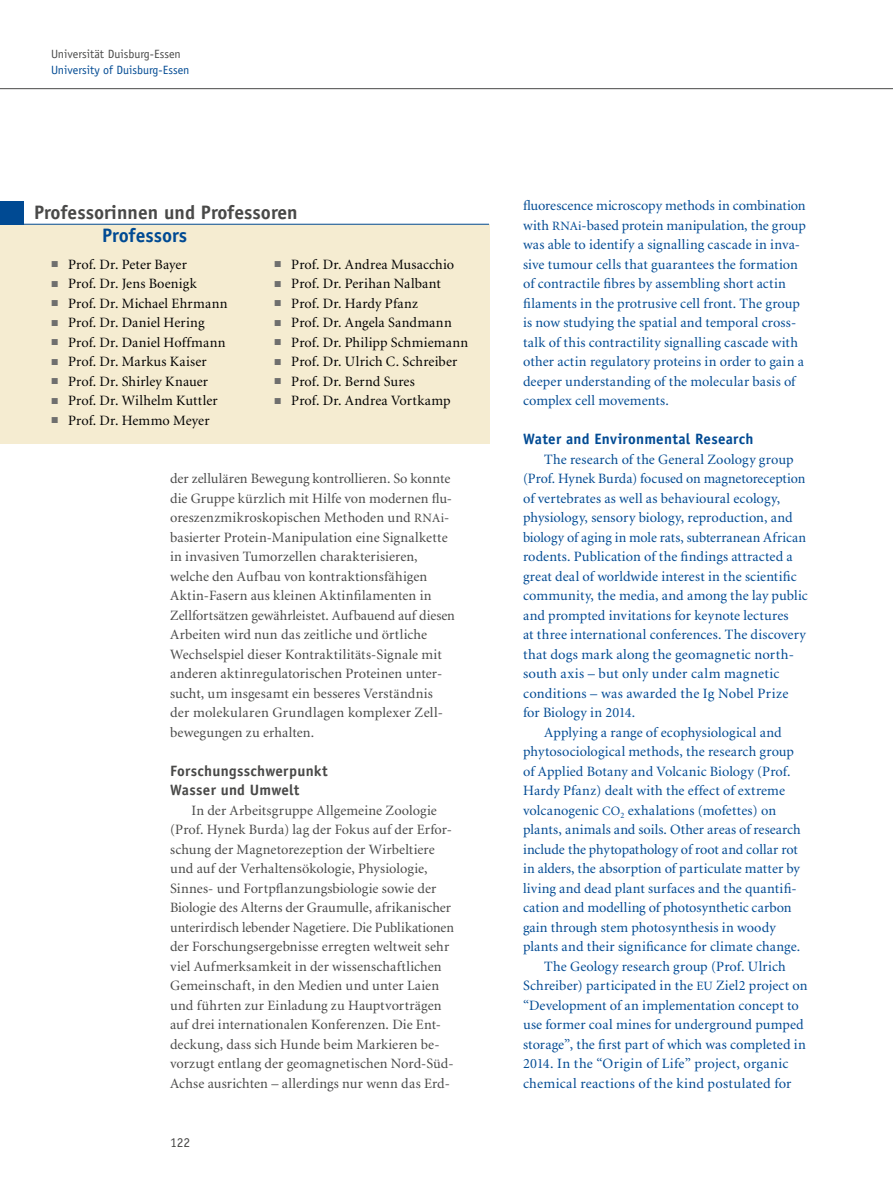
<style>
.page{position:relative;width:893px;height:1191px;background:#fff}
.page>*{position:absolute;margin:0;border:0;box-sizing:border-box;transform-origin:0 0}
.t1{font:700 19.5px "Officina Sans";color:#494948}
.t2{font:700 19.5px "Officina Sans";color:#004a93}
.t3{font:700 15px/19.5px "Officina Sans";letter-spacing:.015em;color:#494948}
.t4{font:700 15px "Officina Sans";letter-spacing:.015em;color:#004a93}
.t5{font:14.25px/19.5px "Minion";letter-spacing:.01em;color:#004a93}
.t6{font:14.25px/19.5px "Minion";letter-spacing:.01em;color:#494948}
.t7{font:14.25px/19.5px "Minion";letter-spacing:.01em;color:#000}
.t8{font:14.25px "Minion";letter-spacing:-.01em;color:#004a93}
.t9{font:13.5px "Officina Sans";color:#494948}
.t10{font:12px "Officina Sans";color:#004a93}
.t11{font:12px "Officina Sans";color:#494948}
.s1{font-size:12.75px}
</style>
<div class="page">
<div style="left:0;top:224px;width:489px;height:220px;background:#f5ecd1"></div>
<div style="left:0;top:201px;width:23px;height:24px;background:#004a93"></div>
<hr style="left:0;top:224px;width:489px;height:1px;background:#004a93">
<hr style="left:0;top:88px;width:893px;height:1px;background:#494948">
<p class="t11" style="left:51px;top:47px;width:131px">Universität Duisburg-Essen</p>
<p class="t10" style="left:51px;top:62px;width:140px">University of Duisburg-Essen</p>
<h1 class="t1" style="left:34px;top:200px;width:265px">Professorinnen und Professoren</h1>
<h1 class="t2" style="left:102px;top:223px;width:86px">Professors</h1>
<p class="t7" style="left:68px;top:255px;width:161px">Prof. Dr. Peter Bayer<br>Prof. Dr. Jens Boenigk<br>Prof. Dr. Michael Ehrmann<br>Prof. Dr. Daniel Hering<br>Prof. Dr. Daniel Hoffmann<br>Prof. Dr. Markus Kaiser<br>Prof. Dr. Shirley Knauer<br>Prof. Dr. Wilhelm Kuttler<br>Prof. Dr. Hemmo Meyer</p>
<p class="t7" style="left:291px;top:255px;width:179px">Prof. Dr. Andrea Musacchio<br>Prof. Dr. Perihan Nalbant<br>Prof. Dr. Hardy Pfanz<br>Prof. Dr. Angela Sandmann<br>Prof. Dr. Philipp Schmiemann<br>Prof. Dr. Ulrich C. Schreiber<br>Prof. Dr. Bernd Sures<br>Prof. Dr. Andrea Vortkamp</p>
<p class="t6" style="left:170px;top:469px;width:286px">der zellulären Bewegung kontrollieren. So konnte die Gruppe kürzlich mit Hilfe von modernen flu&shy;oreszenzmikroskopischen Methoden und <span class="s1">RNAi&shy;</span>basierter Protein-Manipulation eine Signalkette in invasiven Tumorzellen charakterisieren, welche den Aufbau von kontraktionsfähigen Aktin-Fasern aus kleinen Aktinfilamenten in Zellfortsätzen gewährleistet. Aufbauend auf diesen Arbeiten wird nun das zeitliche und örtliche Wechselspiel dieser Kontraktilitäts-Signale mit anderen aktinregulatorischen Proteinen unter&shy;sucht, um insgesamt ein besseres Verständnis der molekularen Grundlagen komplexer Zell&shy;bewegungen zu erhalten.</p>
<p class="t3" style="left:170px;top:760px;width:159px">Forschungsschwerpunkt<br>Wasser und Umwelt</p>
<p class="t6" style="left:170px;top:801px;width:285px;text-indent:21px">In der Arbeitsgruppe Allgemeine Zoologie (Prof. Hynek Burda) lag der Fokus auf der Erfor&shy;schung der Magnetorezeption der Wirbeltiere und auf der Verhaltensökologie, Physiologie, Sinnes- und Fortpflanzungsbiologie sowie der Biologie des Alterns der Graumulle, afrikanischer unterirdisch lebender Nagetiere. Die Publikationen der Forschungsergebnisse erregten weltweit sehr viel Aufmerksamkeit in der wissenschaftlichen Gemeinschaft, in den Medien und unter Laien und führten zur Einladung zu Hauptvorträgen auf drei internationalen Konferenzen. Die Ent&shy;deckung, dass sich Hunde beim Markieren be&shy;vorzugt entlang der geomagnetischen Nord-Süd-Achse ausrichten – allerdings nur wenn das Erd-</p>
<p class="t9" style="left:170px;top:1134px;width:22px">122</p>
<p class="t5" style="left:523px;top:196px;width:284px">fluorescence microscopy methods in combination with <span class="s1">RNAi</span>-based protein manipulation, the group was able to identify a signalling cascade in inva&shy;sive tumour cells that guarantees the formation of contractile fibres by assembling short actin filaments in the protrusive cell front. The group is now studying the spatial and temporal cross&shy;talk of this contractility signalling cascade with other actin regulatory proteins in order to gain a deeper understanding of the molecular basis of complex cell movements.</p>
<p class="t4" style="left:523px;top:430px;width:232px">Water and Environmental Research</p>
<p class="t5" style="left:544px;top:450px;width:251px">The research of the General Zoology group</p>
<p class="t5" style="left:523px;top:469px;width:284px">(Prof. Hynek Burda) focused on magnetoreception</p>
<p class="t5" style="left:523px;top:489px;width:259px">of vertebrates as well as behavioural ecology,</p>
<p class="t5" style="left:523px;top:508px;width:271px">physiology, sensory biology, reproduction, and</p>
<p class="t5" style="left:523px;top:528px;width:284px">biology of aging in mole rats, subterranean African</p>
<p class="t5" style="left:523px;top:547px;width:271px">rodents. Publication of the findings attracted a</p>
<p class="t5" style="left:523px;top:567px;width:275px">great deal of worldwide interest in the scientific</p>
<p class="t5" style="left:523px;top:586px;width:286px">community, the media, and among the lay public</p>
<p class="t5" style="left:523px;top:606px;width:267px">and prompted invitations for keynote lectures</p>
<p class="t5" style="left:523px;top:625px;width:284px">at three international conferences. The discovery</p>
<p class="t5" style="left:523px;top:645px;width:272px">that dogs mark along the geomagnetic north-</p>
<p class="t5" style="left:523px;top:664px;width:258px">south axis – but only under calm magnetic</p>
<p class="t5" style="left:523px;top:684px;width:267px">conditions – was awarded the Ig Nobel Prize</p>
<p class="t5" style="left:523px;top:703px;width:114px">for Biology in 2014.</p>
<p class="t5" style="left:544px;top:723px;width:239px">Applying a range of ecophysiological and</p>
<p class="t5" style="left:523px;top:742px;width:273px">phytosociological methods, the research group</p>
<p class="t5" style="left:523px;top:762px;width:269px">of Applied Botany and Volcanic Biology (Prof.</p>
<p class="t5" style="left:523px;top:781px;width:263px">Hardy Pfanz) dealt with the effect of extreme</p>
<p class="t5" style="left:523px;top:801px;width:255px">volcanogenic <span class="s1">CO</span><sub>2</sub> exhalations (mofettes) on</p>
<p class="t5" style="left:523px;top:820px;width:279px">plants, animals and soils. Other areas of research</p>
<p class="t8" style="left:523px;top:842px;width:276px">include the phytopathology of root and collar rot</p>
<p class="t5" style="left:523px;top:859px;width:278px">in alders, the absorption of particulate matter by</p>
<p class="t5" style="left:523px;top:879px;width:275px">living and dead plant surfaces and the quantifi-</p>
<p class="t5" style="left:523px;top:898px;width:270px">cation and modelling of photosynthetic carbon</p>
<p class="t5" style="left:523px;top:918px;width:254px">gain through stem photosynthesis in woody</p>
<p class="t5" style="left:523px;top:937px;width:279px">plants and their significance for climate change.</p>
<p class="t5" style="left:544px;top:957px;width:243px">The Geology research group (Prof. Ulrich</p>
<p class="t5" style="left:523px;top:976px;width:286px">Schreiber) participated in the <span class="s1">EU</span> Ziel2 project on</p>
<p class="t5" style="left:523px;top:996px;width:277px">“Development of an implementation concept to</p>
<p class="t5" style="left:523px;top:1015px;width:282px">use former coal mines for underground pumped</p>
<p class="t5" style="left:523px;top:1035px;width:284px">storage”, the first part of which was completed in</p>
<p class="t5" style="left:523px;top:1054px;width:267px">2014. In the “Origin of Life” project, organic</p>
<p class="t5" style="left:523px;top:1074px;width:270px">chemical reactions of the kind postulated for</p>
</div>
